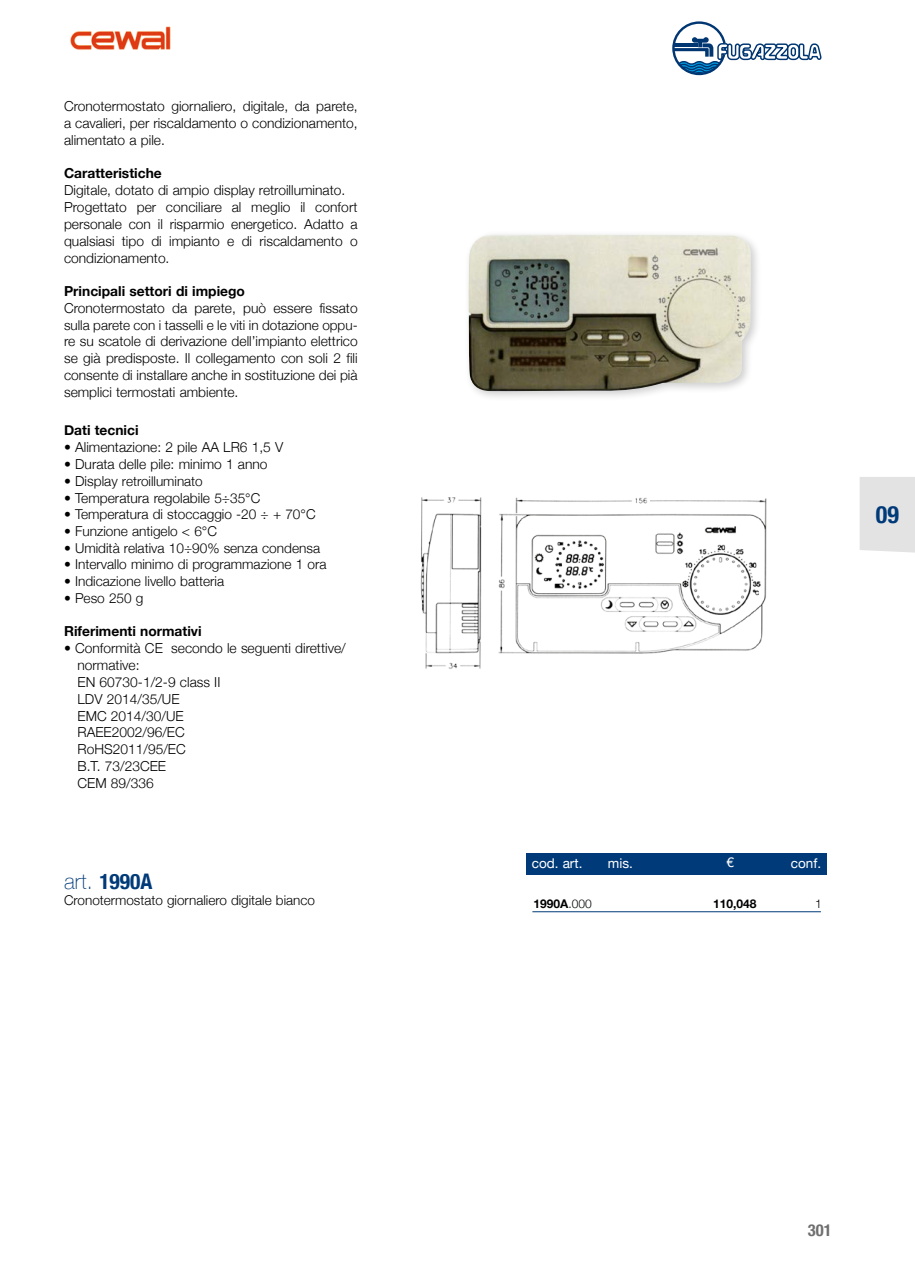
<style>
.page{position:relative;width:915px;height:1263px;background:#fff}
.page>*{position:absolute;margin:0;border:0;box-sizing:border-box;transform-origin:0 0}
.t1{font:700 condensed 24px "Helvetica Neue";color:#003a78}
.codici_articolo{font:700 condensed 21.45px "Helvetica Neue";color:#003a78}
.t2{font:700 condensed 16.5px "Helvetica Neue";color:#706f6f}
.t3{font:300 13.8px/16.8px "Helvetica Neue";color:#000;text-align:justify}
.t4{font:700 13.8px "Helvetica Neue";color:#000}
.t5{font:300 13.65px "Helvetica Neue";color:#000}
.t6{font:300 13.5px "Helvetica Neue";color:#000}
.t7{font:13.5px "Helvetica Neue";color:#fff}
.t8{font:700 12px "Helvetica Neue";color:#000}
.t9{font:300 12px "Helvetica Neue";color:#000}
.s1{font-size:13.8px}
.s2{font-size:13.65px}
.s3{font-weight:100;font-stretch:normal}
.s4{font-weight:300}
</style>
<div class="page">
<svg style="left:672px;top:21px;width:149px;height:54px"></svg>
<div style="left:526px;top:853px;width:299px;height:22px;background:#003a78"></div>
<hr style="left:532px;top:911px;width:288px;height:1px;background:#003a78">
<img style="left:70px;top:26px;width:101px;height:24px">
<div style="left:463px;top:229px;width:299px;height:173px;background:#000;opacity:.2"></div>
<img style="left:468px;top:235px;width:282px;height:156px">
<img style="left:420px;top:497px;width:347px;height:172px">
<div style="left:860px;top:477px;width:54px;height:76px;background:#e4e3e4"></div>
<p class="t3" style="left:64px;top:97px;width:295px">Cronotermostato giornaliero, digitale, da parete, a cavalieri, per riscaldamento o condizionamento, alimentato a pile.</p>
<p class="t4" style="left:64px;top:163px;width:99px">Caratteristiche</p>
<p class="t3" style="left:64px;top:181px;width:282px">Digitale, dotato di ampio display retroilluminato.</p>
<p class="t3" style="left:64px;top:198px;width:295px">Progettato per conciliare al meglio il confort personale con il risparmio energetico. Adatto a qualsiasi tipo di impianto e di riscaldamento o condizionamento.</p>
<p class="t4" style="left:64px;top:281px;width:182px">Principali settori di impiego</p>
<p class="t3" style="left:64px;top:299px;width:295px">Cronotermostato da parete, può essere fissato</p>
<p class="t6" style="left:64px;top:314px;width:295px">sulla parete con i tasselli e le viti in dotazione oppu-</p>
<p class="t3" style="left:64px;top:332px;width:295px">re su scatole di derivazione dell’impianto elettrico se già predisposte. Il collegamento con soli 2 fili consente di installare anche in sostituzione dei pià semplici termostati ambiente.</p>
<p class="t4" style="left:64px;top:419px;width:76px">Dati tecnici</p>
<p class="t3" style="left:64px;top:438px;width:221px">• Alimentazione: 2 pile AA LR6 1,5 V</p>
<p class="t3" style="left:64px;top:454px;width:205px">• Durata delle pile: minimo 1 anno</p>
<p class="t6" style="left:64px;top:470px;width:140px"><span class="s1">• Display</span> retroilluminato</p>
<p class="t3" style="left:64px;top:488px;width:198px">• Temperatura regolabile <span class="s2">5÷35°C</span></p>
<p class="t5" style="left:64px;top:503px;width:253px">• Temperatura di stoccaggio -20 ÷ + 70°C</p>
<p class="t5" style="left:64px;top:520px;width:154px">• Funzione antigelo &lt; 6°C</p>
<p class="t5" style="left:64px;top:537px;width:257px">• Umidità relativa 10÷90% senza condensa</p>
<p class="t5" style="left:64px;top:553px;width:264px">• Intervallo minimo di programmazione 1 ora</p>
<p class="t5" style="left:64px;top:570px;width:162px">• Indicazione livello batteria</p>
<p class="t5" style="left:64px;top:587px;width:81px">• Peso 250 g</p>
<p class="t4" style="left:64px;top:621px;width:139px">Riferimenti normativi</p>
<p class="t3" style="left:77px;top:639px;width:270px;text-indent:-14px">• Conformità CE secondo le seguenti direttive/ normative:</p>
<p class="t3" style="left:77px;top:672px;width:144px">EN 60730-1/2-9 class II</p>
<p class="t3" style="left:77px;top:689px;width:103px">LDV 2014/35/UE</p>
<p class="t3" style="left:77px;top:706px;width:108px">EMC 2014/30/UE</p>
<p class="t3" style="left:77px;top:723px;width:109px">RAEE2002/96/EC</p>
<p class="t3" style="left:77px;top:740px;width:110px">RoHS2011/95/EC</p>
<p class="t3" style="left:77px;top:757px;width:90px">B.T. 73/23CEE</p>
<p class="t3" style="left:77px;top:773px;width:78px">CEM 89/336</p>
<p class="codici_articolo" style="left:64px;top:863px;width:90px"><span class="s3">art.</span> 1990A</p>
<p class="t6" style="left:64px;top:890px;width:252px">Cronotermostato giornaliero digitale bianco</p>
<h1 class="t1" style="left:875px;top:494px;width:25px">09</h1>
<p class="t7" style="left:531px;top:853px;width:52px">cod. art.</p>
<p class="t7" style="left:607px;top:853px;width:27px">mis.</p>
<p class="t7" style="left:726px;top:852px;width:9px">€</p>
<p class="t7" style="left:790px;top:853px;width:32px">conf.</p>
<p class="t8" style="left:533px;top:894px;width:60px">1990A<span class="s4">.000</span></p>
<p class="t8" style="left:712px;top:894px;width:45px">110,048</p>
<p class="t9" style="left:814px;top:894px;width:8px">1</p>
<p class="t2" style="left:807px;top:1217px;width:25px">301</p>
</div>
